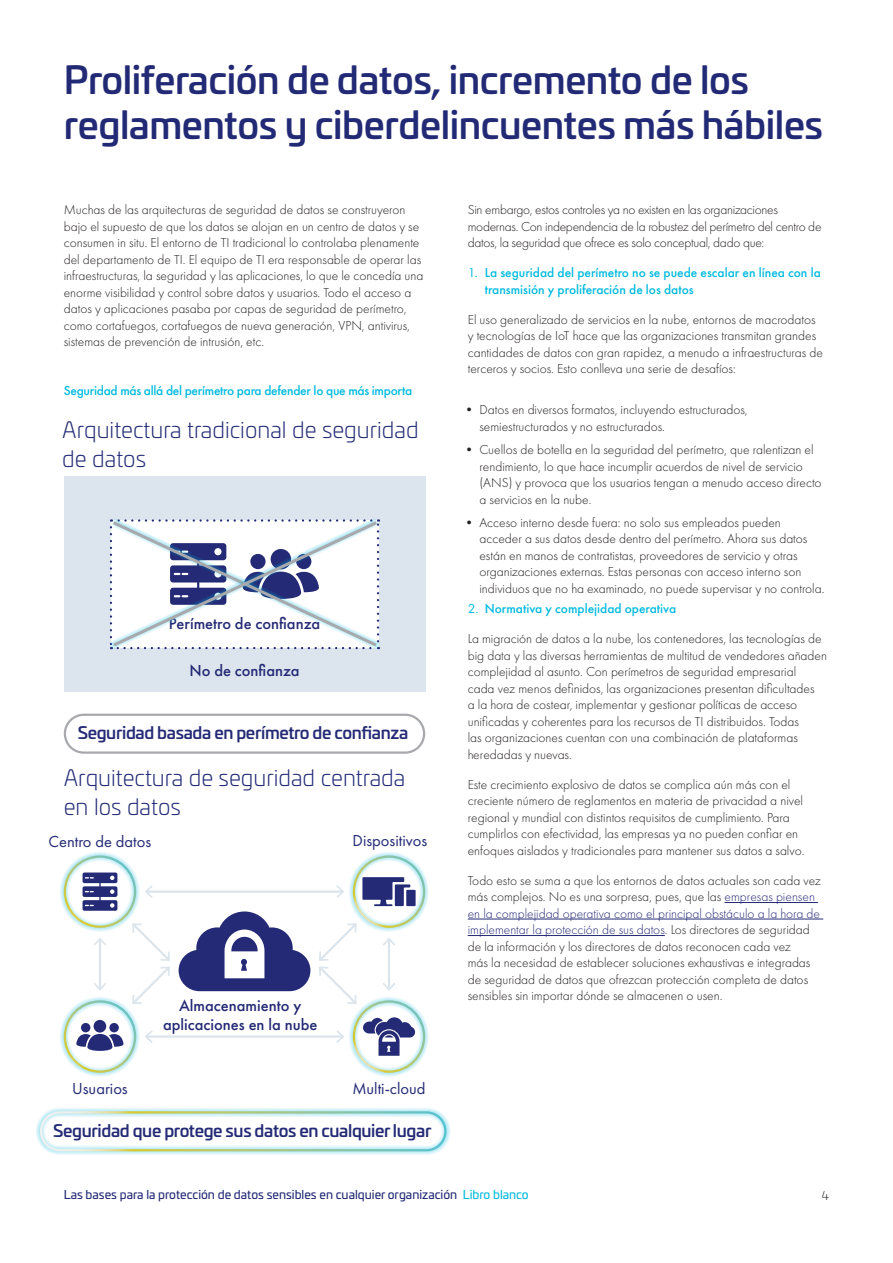
<style>
.page{position:relative;width:893px;height:1263px;background:#fff}
.page>*{position:absolute;margin:0;border:0;box-sizing:border-box;transform-origin:0 0}
.Heading_1{font:500 37.5px/45px "Univia Pro";letter-spacing:-.01em;color:#222a75}
.Heading_2{font:300 22.5px/28.5px "Univia Pro";color:#222a75}
.Headings{font:500 16.8px "Univia Pro";letter-spacing:-.02em;color:#242a75}
.Body{font:500 16.5px/19.5px "Futura PT";color:#242a75;text-align:center}
.Body-2{font:16.5px "Futura PT Book";color:#242a75}
.Body_copy{font:300 13.5px/16.5px "Futura PT";color:#231f20}
.Body_copy-2{font:300 13.5px/16.5px "Futura PT";letter-spacing:-.02em;color:#231f20}
.Body_copy-3{font:500 13.5px/16.5px "Futura PT";color:#00badf}
.Body_copy-4{font:500 13.5px "Futura PT";letter-spacing:-.02em;color:#00badf}
.t1{font:12px "Univia Pro";color:#222a75}
.t2{font:300 12px "Univia Pro";color:#231f20}
.s1{font-family:"Futura PT Book";font-weight:400}
.s2{color:#242a75}
.s3{color:#00badf}
</style>
<div class="page">
<div style="left:64px;top:476px;width:361px;height:216px;background:#dce5ee"></div>
<hr style="left:725px;top:902px;width:93px;height:1px;background:#242a75">
<hr style="left:468px;top:919px;width:355px;height:1px;background:#242a75">
<hr style="left:468px;top:935px;width:197px;height:1px;background:#242a75">
<div style="left:349px;top:851px;width:80px;height:81px;background:#00b4dd;opacity:.6"></div>
<div style="left:353px;top:855px;width:72px;height:73px;border:2px solid #fff;border-radius:50%"></div>
<div style="left:349px;top:996px;width:80px;height:81px;background:#00b4dd;opacity:.6"></div>
<div style="left:353px;top:1000px;width:72px;height:73px;border:2px solid #fff;border-radius:50%"></div>
<div style="left:60px;top:851px;width:80px;height:81px;background:#00b4dd;opacity:.6"></div>
<div style="left:64px;top:855px;width:72px;height:73px;border:2px solid #fff;border-radius:50%"></div>
<div style="left:60px;top:996px;width:80px;height:81px;background:#00b4dd;opacity:.6"></div>
<div style="left:64px;top:1000px;width:72px;height:73px;border:2px solid #fff;border-radius:50%"></div>
<hr style="left:146px;top:890px;width:197px;height:3px;background:#dce5ec">
<svg style="left:145px;top:885px;width:10px;height:13px"></svg>
<svg style="left:334px;top:885px;width:10px;height:13px"></svg>
<hr style="left:146px;top:1035px;width:197px;height:3px;background:#dce5ec">
<svg style="left:145px;top:1030px;width:10px;height:13px"></svg>
<svg style="left:334px;top:1030px;width:10px;height:13px"></svg>
<hr style="left:388px;top:939px;width:2px;height:50px;background:#dce5ec">
<svg style="left:383px;top:938px;width:12px;height:7px"></svg>
<svg style="left:383px;top:983px;width:12px;height:7px"></svg>
<svg style="left:319px;top:921px;width:40px;height:85px"></svg>
<svg style="left:130px;top:921px;width:40px;height:85px"></svg>
<hr style="left:99px;top:939px;width:2px;height:50px;background:#dce5ec">
<svg style="left:94px;top:938px;width:12px;height:7px"></svg>
<svg style="left:94px;top:983px;width:12px;height:7px"></svg>
<svg style="left:179px;top:911px;width:131px;height:80px"></svg>
<div style="left:36px;top:1107px;width:414px;height:48px;background:#00b4dd;opacity:.6"></div>
<div style="left:40px;top:1111px;width:406px;height:40px;border:2px solid #fff;border-radius:19px"></div>
<div style="left:64px;top:714px;width:361px;height:40px;border:2px solid #a8a9ad;border-radius:19px"></div>
<div style="left:406px;top:890px;width:10px;height:16px;background:#242a75"></div>
<svg style="left:362px;top:877px;width:48px;height:29px"></svg>
<svg style="left:83px;top:872px;width:34px;height:39px"></svg>
<div style="left:94px;top:1020px;width:12px;height:12px;background:#242a75;border-radius:50%"></div>
<div style="left:109px;top:1023px;width:10px;height:9px;background:#242a75;border-radius:50%"></div>
<div style="left:81px;top:1023px;width:9px;height:9px;background:#242a75;border-radius:50%"></div>
<svg style="left:76px;top:1034px;width:48px;height:17px"></svg>
<svg style="left:363px;top:1017px;width:52px;height:39px"></svg>
<svg style="left:109px;top:519px;width:271px;height:131px;background:#d8dce7"></svg>
<p class="Heading_1" style="left:64px;top:55px;width:761px">Proliferación de datos, incremento de los reglamentos y ciberdelincuentes más hábiles</p>
<p class="Body_copy" style="left:64px;top:201px;width:361px">Muchas de las arquitecturas de seguridad de datos se construyeron bajo el supuesto de que los datos se alojan en un centro de datos y se consumen in situ. El entorno de TI tradicional lo controlaba plenamente del departamento de TI. El equipo de TI era responsable de operar las infraestructuras, la seguridad y las aplicaciones, lo que le concedía una enorme visibilidad y control sobre datos y usuarios. Todo el acceso a datos y aplicaciones pasaba por capas de seguridad de perímetro, como cortafuegos, cortafuegos de nueva generación, VPN, antivirus, sistemas de prevención de intrusión, etc.</p>
<p class="Body_copy-4" style="left:64px;top:382px;width:350px">Seguridad más allá del perímetro para defender lo que más importa</p>
<p class="Heading_2" style="left:62px;top:415px;width:358px">Arquitectura tradicional de seguridad de datos</p>
<p class="Body" style="left:169px;top:614px;width:153px">Perímetro de confianza</p>
<p class="Body" style="left:189px;top:661px;width:112px">No de confianza</p>
<p class="Headings" style="left:78px;top:720px;width:332px">Seguridad basada en perímetro de confianza</p>
<p class="Heading_2" style="left:64px;top:763px;width:343px">Arquitectura de seguridad centrada en los datos</p>
<p class="Body-2" style="left:49px;top:832px;width:104px">Centro de datos</p>
<p class="Body-2" style="left:353px;top:831px;width:76px">Dispositivos</p>
<p class="Body-2" style="left:72px;top:1078px;width:57px">Usuarios</p>
<p class="Body" style="left:163px;top:995px;width:156px">Almacenamiento y aplicaciones en la nube</p>
<p class="Body-2" style="left:352px;top:1078px;width:75px">Multi-cloud</p>
<p class="Headings" style="left:53px;top:1117px;width:380px">Seguridad que protege sus datos en cualquier lugar</p>
<p class="Body_copy-2" style="left:468px;top:201px;width:355px">Sin embargo, estos controles ya no existen en las organizaciones modernas. Con independencia de la robustez del perímetro del centro de datos, la seguridad que ofrece es solo conceptual, dado que:</p>
<p class="Body_copy-3" style="left:485px;top:264px;width:338px;text-indent:-17px"><span class="s1">1.</span> La seguridad del perímetro no se puede escalar en línea con la transmisión y proliferación de los datos</p>
<p class="Body_copy" style="left:468px;top:311px;width:357px">El uso generalizado de servicios en la nube, entornos de macrodatos y tecnologías de IoT hace que las organizaciones transmitan grandes cantidades de datos con gran rapidez, a menudo a infraestructuras de terceros y socios. Esto conlleva una serie de desafíos:</p>
<p class="Body_copy" style="left:479px;top:402px;width:270px;text-indent:-17px">• Datos en diversos formatos, incluyendo estructurados, semiestructurados y no estructurados.</p>
<p class="Body_copy" style="left:479px;top:441px;width:344px;text-indent:-17px">• Cuellos de botella en la seguridad del perímetro, que ralentizan el rendimiento, lo que hace incumplir acuerdos de nivel de servicio (ANS) y provoca que los usuarios tengan a menudo acceso directo a servicios en la nube.</p>
<p class="Body_copy" style="left:479px;top:514px;width:346px;text-indent:-17px">• Acceso interno desde fuera: no solo sus empleados pueden acceder a sus datos desde dentro del perímetro. Ahora sus datos están en manos de contratistas, proveedores de servicio y otras organizaciones externas. Estas personas con acceso interno son individuos que no ha examinado, no puede supervisar y no controla.</p>
<p class="Body_copy-3" style="left:468px;top:600px;width:210px"><span class="s1">2.</span> Normativa y complejidad operativa</p>
<p class="Body_copy" style="left:468px;top:630px;width:361px">La migración de datos a la nube, los contenedores, las tecnologías de big data y las diversas herramientas de multitud de vendedores añaden complejidad al asunto. Con perímetros de seguridad empresarial<br>cada vez menos definidos, las organizaciones presentan dificultades<br>a la hora de costear, implementar y gestionar políticas de acceso unificadas y coherentes para los recursos de TI distribuidos. Todas<br>las organizaciones cuentan con una combinación de plataformas heredadas y nuevas.</p>
<p class="Body_copy" style="left:468px;top:776px;width:338px">Este crecimiento explosivo de datos se complica aún más con el creciente número de reglamentos en materia de privacidad a nivel regional y mundial con distintos requisitos de cumplimiento. Para cumplirlos con efectividad, las empresas ya no pueden confiar en enfoques aislados y tradicionales para mantener sus datos a salvo.</p>
<p class="Body_copy" style="left:468px;top:872px;width:355px">Todo esto se suma a que los entornos de datos actuales son cada vez más complejos. No es una sorpresa, pues, que las <span class="s2">empresas piensen en la complejidad operativa como el principal obstáculo a la hora de implementar la protección de sus datos</span>. Los directores de seguridad de la información y los directores de datos reconocen cada vez<br>más la necesidad de establecer soluciones exhaustivas e integradas de seguridad de datos que ofrezcan protección completa de datos sensibles sin importar dónde se almacenen o usen.</p>
<p class="t1" style="left:64px;top:1186px;width:466px">Las bases para la protección de datos sensibles en cualquier organización <span class="s3">Libro blanco</span></p>
<p class="t2" style="left:822px;top:1187px;width:9px">4</p>
</div>
